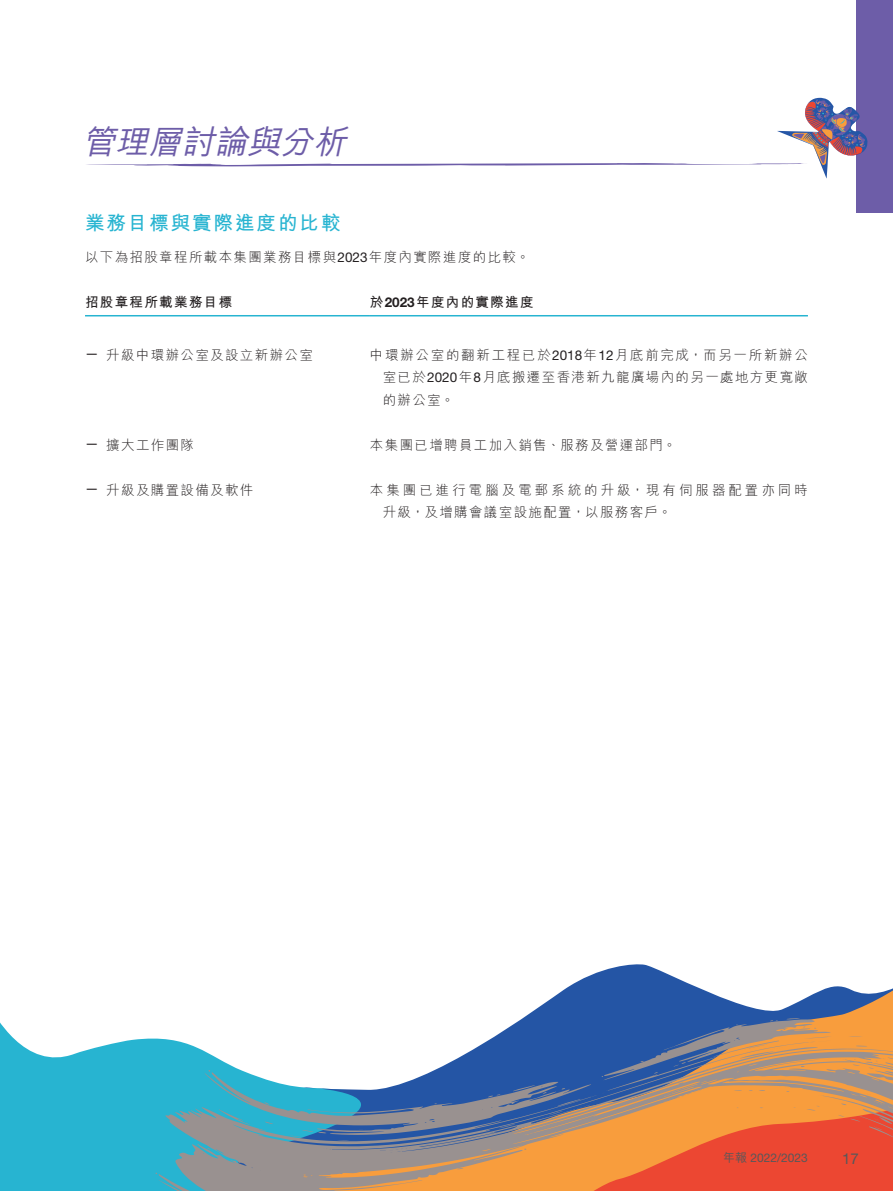
<style>
.page{position:relative;width:893px;height:1191px;background:#fff}
.page>*{position:absolute;margin:0;border:0;box-sizing:border-box;transform-origin:0 0}
.t1{font:italic 500 33px "M Hei HK";color:#6d5da8}
.t2{font:700 19.5px "M Hei HK";letter-spacing:.1em;color:#27b4d1}
.t3{font:15px "Helvetica Neue LT Std";color:#57585a}
.t4{font:300 13.5px/22.5px "M Hei HK";letter-spacing:.1em;color:#231f20;text-align:justify}
.t5{font:300 13.5px/22.5px "M Hei HK";letter-spacing:.22em;color:#231f20}
.t6{font:700 13.5px "M Hei HK";letter-spacing:.1em;color:#231f20}
.t7{font:12px "Helvetica Neue LT Std";color:#57585a}
.s1{font-family:"Helvetica Neue LT Std";font-weight:400}
.s2{font-family:"Helvetica Neue LT Std"}
.s3{font-family:"M Hei HK";font-weight:500}
</style>
<div class="page">
<svg style="left:0;top:1022px;width:156px;height:169px;background:#45bed7"></svg>
<svg style="left:523px;top:964px;width:370px;height:54px"></svg>
<svg style="left:156px;top:1018px;width:737px;height:173px;background:#a5928c"></svg>
<div style="left:856px;top:0;width:37px;height:213px;background:#6d5da8"></div>
<svg style="left:86px;top:98px;width:781px;height:80px"></svg>
<hr style="left:85px;top:315px;width:285px;height:1px;background:#27b4d1">
<hr style="left:370px;top:315px;width:438px;height:1px;background:#27b4d1">
<h1 class="t1" style="left:82px;top:118px;width:274px">管理層討論與分析</h1>
<h2 class="t2" style="left:85px;top:209px;width:257px">業務目標與實際進度的比較</h2>
<p class="t4" style="left:85px;top:245px;width:446px">以下為招股章程所載本集團業務目標與<span class="s1">2023</span>年度內實際進度的比較。</p>
<p class="t6" style="left:85px;top:292px;width:149px">招股章程所載業務目標</p>
<p class="t6" style="left:370px;top:292px;width:165px">於<span class="s2">2023</span>年度內的實際進度</p>
<p class="t4" style="left:85px;top:343px;width:229px"><span class="s1">—</span> 升級中環辦公室及設立新辦公室</p>
<p class="t4" style="left:383px;top:343px;width:427px;text-indent:-13px">中環辦公室的翻新工程已於<span class="s1">2018</span>年<span class="s1">12</span>月底前完成，而另一所新辦公室已於<span class="s1">2020</span>年<span class="s1">8</span>月底搬遷至香港新九龍廣場內的另一處地方更寬敞的辦公室。</p>
<p class="t4" style="left:85px;top:433px;width:111px"><span class="s1">—</span> 擴大工作團隊</p>
<p class="t4" style="left:370px;top:433px;width:308px">本集團已增聘員工加入銷售、服務及營運部門。</p>
<p class="t4" style="left:85px;top:478px;width:170px"><span class="s1">—</span> 升級及購置設備及軟件</p>
<p class="t5" style="left:383px;top:478px;width:427px;text-indent:-13px">本集團已進行電腦及電郵系統的升級，現有伺服器配置亦同時升級，及增購會議室設施配置，以服務客戶。</p>
<p class="t7" style="left:723px;top:1150px;width:86px"><span class="s3">年報</span> 2022/2023</p>
<p class="t3" style="left:842px;top:1149px;width:18px">17</p>
</div>
